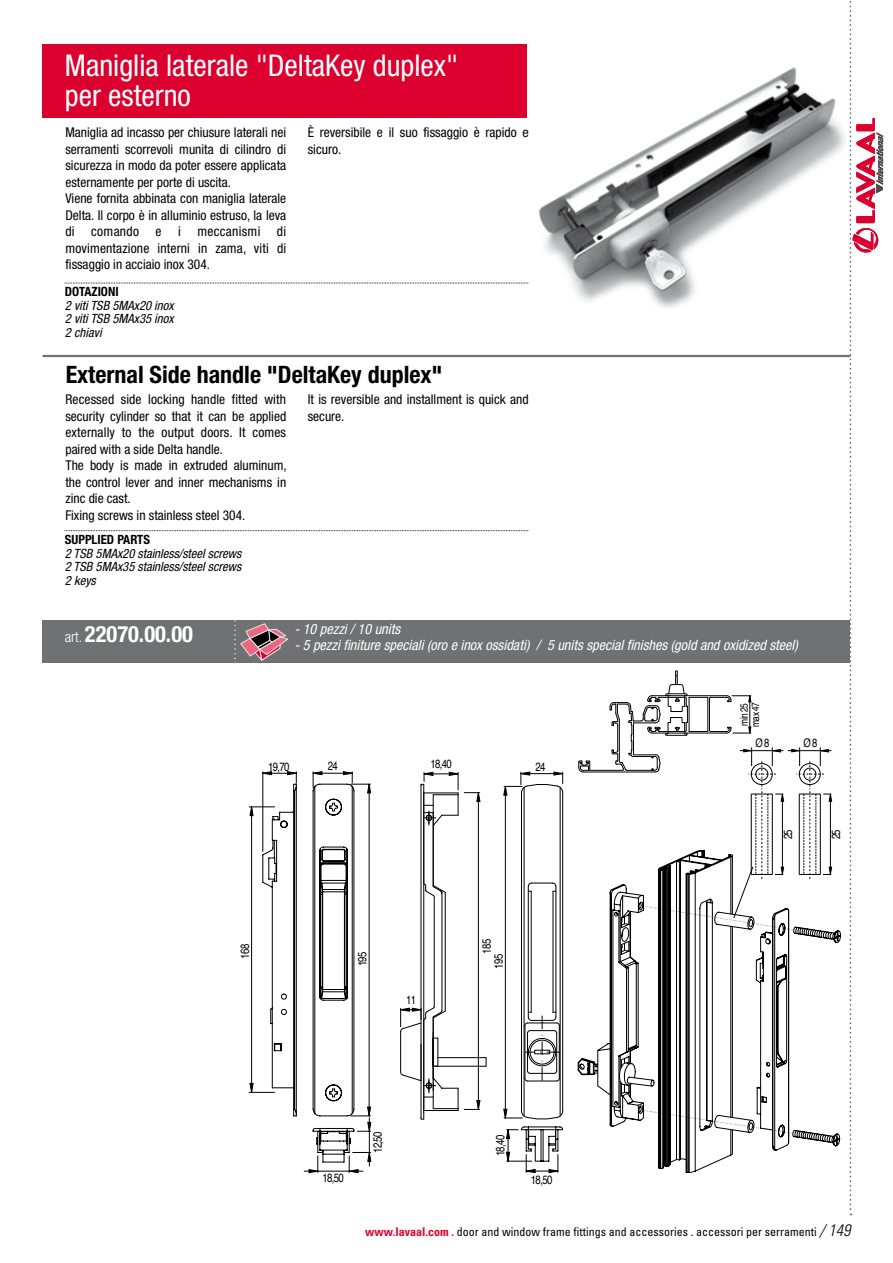
<style>
.page{position:relative;width:893px;height:1263px;background:#fff}
.page>*{position:absolute;margin:0;border:0;box-sizing:border-box;transform-origin:0 0}
.t1{font:condensed 30px/30px "Helvetica Neue";color:#fff}
.t2{font:700 condensed 24px "Helvetica Neue";color:#000}
.t3{font:700 condensed 22.5px "Helvetica Neue";color:#fff}
.t4{font:italic 300 condensed 16.5px "Univers";color:#000}
.t5{font:italic condensed 14.25px "Helvetica Neue";color:#fff}
.t6{font:condensed 13.5px/16.5px "Helvetica Neue";color:#000}
.t7{font:italic condensed 12.75px/13.5px "Helvetica Neue";color:#000;text-align:justify}
.t8{font:700 condensed 12.75px "Helvetica Neue";color:#000}
.t9{font:condensed 12px "Univers";color:#000}
.t10{font:12px "Helvetica";letter-spacing:-.07em;color:#000;scale:.8 1}
.t11{font:11.85px "Helvetica";color:#000;scale:.8 1}
.t12{font:10.5px/11.1px "Helvetica";letter-spacing:-.07em;color:#000;scale:.8 1}
.s1{font-weight:300;font-size:15px}
.s2{font-weight:700;color:#dc002e}
.s3{font-weight:300;font-style:italic;font-size:16.5px}
</style>
<div class="page">
<svg style="left:850px;top:1px;width:33px;height:1214px"></svg>
<div style="left:42px;top:621px;width:808px;height:42px;background:#707172"></div>
<div style="left:43px;top:45px;width:484px;height:73px;background:#dc002e"></div>
<svg style="left:65px;top:283px;width:462px;height:1px"></svg>
<svg style="left:65px;top:530px;width:463px;height:1px"></svg>
<hr style="left:43px;top:355px;width:807px;height:2px;background:#707172">
<svg style="left:234px;top:621px;width:54px;height:42px"></svg>
<svg style="left:578px;top:671px;width:263px;height:502px"></svg>
<svg style="left:249px;top:771px;width:123px;height:402px"></svg>
<hr style="left:521px;top:793px;width:1px;height:318px;background:#000">
<hr style="left:524px;top:787px;width:1px;height:329px;background:#000">
<hr style="left:560px;top:787px;width:1px;height:329px;background:#000">
<hr style="left:562px;top:793px;width:1px;height:318px;background:#000">
<svg style="left:527px;top:882px;width:30px;height:10px"></svg>
<hr style="left:531px;top:891px;width:1px;height:121px;background:#000">
<hr style="left:553px;top:891px;width:1px;height:121px;background:#000">
<hr style="left:528px;top:886px;width:1px;height:131px;background:#000">
<hr style="left:555px;top:886px;width:1px;height:131px;background:#000">
<svg style="left:524px;top:1012px;width:36px;height:70px"></svg>
<div style="left:534px;top:1050px;width:16px;height:4px;border:1px solid #000"></div>
<svg style="left:506px;top:1126px;width:57px;height:47px"></svg>
<hr style="left:505px;top:786px;width:1px;height:332px;background:#000">
<svg style="left:503px;top:1108px;width:60px;height:12px"></svg>
<svg style="left:503px;top:771px;width:61px;height:25px"></svg>
<svg style="left:400px;top:771px;width:87px;height:349px"></svg>
<img style="left:527px;top:61px;width:323px;height:257px">
<h1 class="t1" style="left:65px;top:50px;width:395px">Maniglia laterale "DeltaKey duplex" per esterno</h1>
<p class="t6" style="left:65px;top:124px;width:222px">Maniglia ad incasso per chiusure laterali nei serramenti scorrevoli munita di cilindro di sicurezza in modo da poter essere applicata esternamente per porte di uscita.<br>Viene fornita abbinata con maniglia laterale Delta. Il corpo è in alluminio estruso, la leva di comando e i meccanismi di movimentazione interni in zama, viti di fissaggio in acciaio inox 304.</p>
<p class="t6" style="left:308px;top:124px;width:222px">È reversibile e il suo fissaggio è rapido e sicuro.</p>
<p class="t8" style="left:65px;top:284px;width:55px">DOTAZIONI</p>
<p class="t7" style="left:65px;top:299px;width:110px">2 viti TSB 5MAx20 inox 2 viti TSB 5MAx35 inox 2 chiavi</p>
<h2 class="t2" style="left:66px;top:360px;width:378px">External Side handle "DeltaKey duplex"</h2>
<p class="t6" style="left:65px;top:391px;width:223px">Recessed side locking handle fitted with security cylinder so that it can be applied externally to the output doors. It comes paired with a side Delta handle.<br>The body is made in extruded aluminum, the control lever and inner mechanisms in zinc die cast.<br>Fixing screws in stainless steel 304.</p>
<p class="t6" style="left:308px;top:391px;width:222px">It is reversible and installment is quick and secure.</p>
<p class="t8" style="left:65px;top:532px;width:87px">SUPPLIED PARTS</p>
<p class="t7" style="left:65px;top:546px;width:178px">2 TSB 5MAx20 stainless/steel screws 2 TSB 5MAx35 stainless/steel screws 2 keys</p>
<h3 class="t3" style="left:65px;top:621px;width:130px"><span class="s1">art.</span> 22070.00.00</h3>
<p class="t5" style="left:294px;top:620px;width:107px">- 10 pezzi / 10 units</p>
<p class="t5" style="left:294px;top:636px;width:505px">- 5 pezzi finiture speciali (oro e inox ossidati) / 5 units special finishes (gold and oxidized steel)</p>
<p class="t10" style="left:268px;top:757px;width:28px">19,70</p>
<p class="t10" style="left:328px;top:756px;width:14px">24</p>
<p class="t10" style="left:431px;top:755px;width:28px">18,40</p>
<p class="t10" style="left:535px;top:758px;width:14px">24</p>
<p class="t12" style="left:739px;top:727px;width:32px;rotate:-90deg">min 25 max 47</p>
<p class="t11" style="left:755px;top:733px;width:19px">Ø 8</p>
<p class="t11" style="left:803px;top:733px;width:19px">Ø 8</p>
<p class="t11" style="left:779px;top:839px;width:14px;rotate:-90deg">25</p>
<p class="t11" style="left:827px;top:839px;width:14px;rotate:-90deg">25</p>
<p class="t10" style="left:236px;top:958px;width:20px;rotate:-90deg">168</p>
<p class="t10" style="left:353px;top:966px;width:20px;rotate:-90deg">195</p>
<p class="t10" style="left:406px;top:991px;width:14px">11</p>
<p class="t10" style="left:477px;top:954px;width:20px;rotate:-90deg">185</p>
<p class="t10" style="left:489px;top:968px;width:20px;rotate:-90deg">195</p>
<p class="t10" style="left:322px;top:1168px;width:28px">18,50</p>
<p class="t10" style="left:368px;top:1153px;width:28px;rotate:-90deg">12,50</p>
<p class="t10" style="left:491px;top:1156px;width:28px;rotate:-90deg">18,40</p>
<p class="t10" style="left:531px;top:1170px;width:28px">18,50</p>
<p class="t9" style="left:365px;top:1224px;width:487px"><span class="s2">www.lavaal.com .</span> door and window frame fittings and accessories . accessori per serramenti <span class="s3">/ 1</span></p>
<p class="t4" style="left:828px;top:1220px;width:23px">149</p>
</div>
